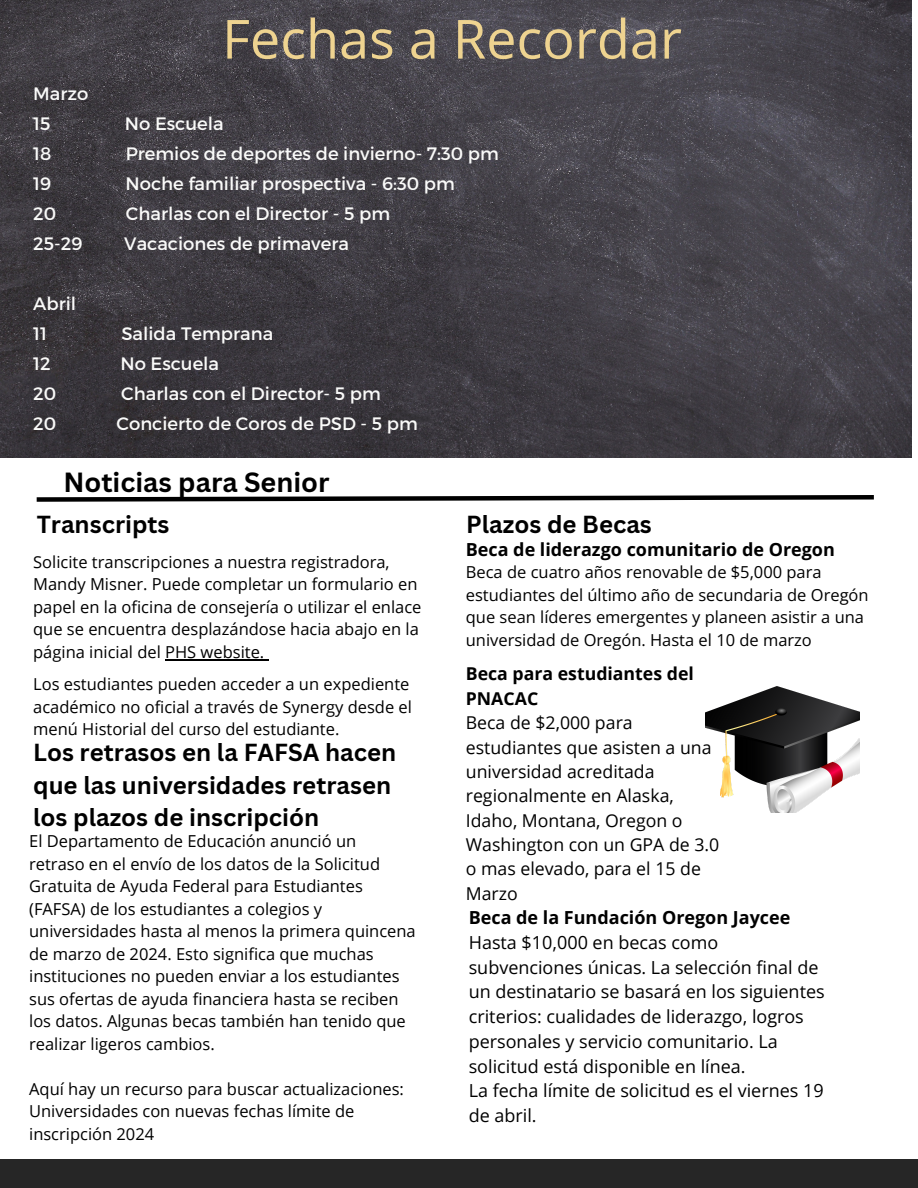
<style>
.page{position:relative;width:918px;height:1188px;background:#fff}
.page>*{position:absolute;margin:0;border:0;box-sizing:border-box;transform-origin:0 0}
.t1{font:54px "Open Sans";color:#eed390}
.t2{font:700 27px "Canva Sans";color:#000}
.t3{font:700 24px/32.7px "Canva Sans";color:#000}
.t4{font:18px/24.8px "Open Sans";color:#000}
.t5{font:18px "Montserrat";color:#fafaf9}
.t6{font:700 18px "Open Sans";color:#000}
.t7{font:17.7px/24.3px "Open Sans";color:#000}
.t8{font:700 17.7px/24.3px "Open Sans";color:#000}
.t9{font:16.5px/22.5px "Open Sans";color:#000}
.s1{font-weight:700}
</style>
<div class="page">
<div style="left:0;top:1159px;width:918px;height:29px;background:#262626"></div>
<img style="left:0;top:0;width:911px;height:458px">
<svg style="left:36px;top:495px;width:838px;height:7px"></svg>
<img style="left:706px;top:687px;width:154px;height:126px">
<hr style="left:165px;top:659px;width:99px;height:1px;background:#000">
<h1 class="t1" style="left:222px;top:1px;width:461px">Fechas a Recordar</h1>
<p class="t5" style="left:33px;top:82px;width:57px">Marzo</p>
<p class="t5" style="left:33px;top:112px;width:19px">15</p>
<p class="t5" style="left:125px;top:112px;width:100px">No Escuela</p>
<p class="t5" style="left:33px;top:142px;width:20px">18</p>
<p class="t5" style="left:126px;top:142px;width:375px">Premios de deportes de invierno- 7:30 pm</p>
<p class="t5" style="left:33px;top:172px;width:20px">19</p>
<p class="t5" style="left:126px;top:172px;width:331px">Noche familiar prospectiva - 6:30 pm</p>
<p class="t5" style="left:33px;top:202px;width:25px">20</p>
<p class="t5" style="left:126px;top:202px;width:266px">Charlas con el Director - 5 pm</p>
<p class="t5" style="left:33px;top:232px;width:51px">25-29</p>
<p class="t5" style="left:124px;top:232px;width:226px">Vacaciones de primavera</p>
<p class="t5" style="left:33px;top:292px;width:45px">Abril</p>
<p class="t5" style="left:33px;top:322px;width:15px">11</p>
<p class="t5" style="left:121px;top:322px;width:153px">Salida Temprana</p>
<p class="t5" style="left:33px;top:352px;width:19px">12</p>
<p class="t5" style="left:120px;top:352px;width:100px">No Escuela</p>
<p class="t5" style="left:33px;top:382px;width:25px">20</p>
<p class="t5" style="left:121px;top:382px;width:261px">Charlas con el Director- 5 pm</p>
<p class="t5" style="left:33px;top:412px;width:25px">20</p>
<p class="t5" style="left:117px;top:412px;width:303px">Concierto de Coros de PSD - 5 pm</p>
<h2 class="t2" style="left:63px;top:463px;width:268px">Noticias para Senior</h2>
<p class="t3" style="left:37px;top:507px;width:134px">Transcripts</p>
<p class="t9" style="left:33px;top:550px;width:390px">Solicite transcripciones a nuestra registradora, Mandy Misner. Puede completar un formulario en papel en la oficina de consejería o utilizar el enlace que se encuentra desplazándose hacia abajo en la página inicial del PHS website.</p>
<h3 class="t9" style="left:33px;top:673px;width:380px">Los estudiantes pueden acceder a un expediente académico no oficial a través de Synergy desde el menú Historial del curso del estudiante.</h3>
<p class="t3" style="left:33px;top:736px;width:365px">Los retrasos en la FAFSA hacen que las universidades retrasen los plazos de inscripción</p>
<p class="t9" style="left:29px;top:829px;width:388px">El Departamento de Educación anunció un retraso en el envío de los datos de la Solicitud Gratuita de Ayuda Federal para Estudiantes (FAFSA) de los estudiantes a colegios y universidades hasta al menos la primera quincena de marzo de 2024. Esto significa que muchas instituciones no pueden enviar a los estudiantes sus ofertas de ayuda financiera hasta se reciben los datos. Algunas becas también han tenido que realizar ligeros cambios.</p>
<p class="t9" style="left:29px;top:1077px;width:376px">Aquí hay un recurso para buscar actualizaciones:<br>Universidades con nuevas fechas límite de inscripción 2024</p>
<p class="t3" style="left:466px;top:507px;width:187px">Plazos de Becas</p>
<p class="t6" style="left:466px;top:537px;width:371px">Beca de liderazgo comunitario de Oregon</p>
<h3 class="t9" style="left:466px;top:561px;width:404px">Beca de cuatro años renovable de $5,000 para estudiantes del último año de secundaria de Oregón que sean líderes emergentes y planeen asistir a una universidad de Oregón. Hasta el 10 de marzo</h3>
<p class="t8" style="left:466px;top:661px;width:230px">Beca para estudiantes del<br>PNACAC</p>
<p class="t7" style="left:466px;top:710px;width:255px">Beca de $2,000 para estudiantes que asisten a una universidad acreditada regionalmente en Alaska,<br>Idaho, Montana, Oregon o<br>Washington con un GPA de 3.0 o mas elevado, para el 15 de<br>Marzo</p>
<p class="t4" style="left:469px;top:905px;width:358px"><span class="s1">Beca de la Fundación Oregon Jaycee </span>Hasta $10,000 en becas como subvenciones únicas. La selección final de un destinatario se basará en los siguientes criterios: cualidades de liderazgo, logros personales y servicio comunitario. La solicitud está disponible en línea.</p>
<p class="t4" style="left:469px;top:1078px;width:356px">La fecha límite de solicitud es el viernes 19 de abril.</p>
</div>
